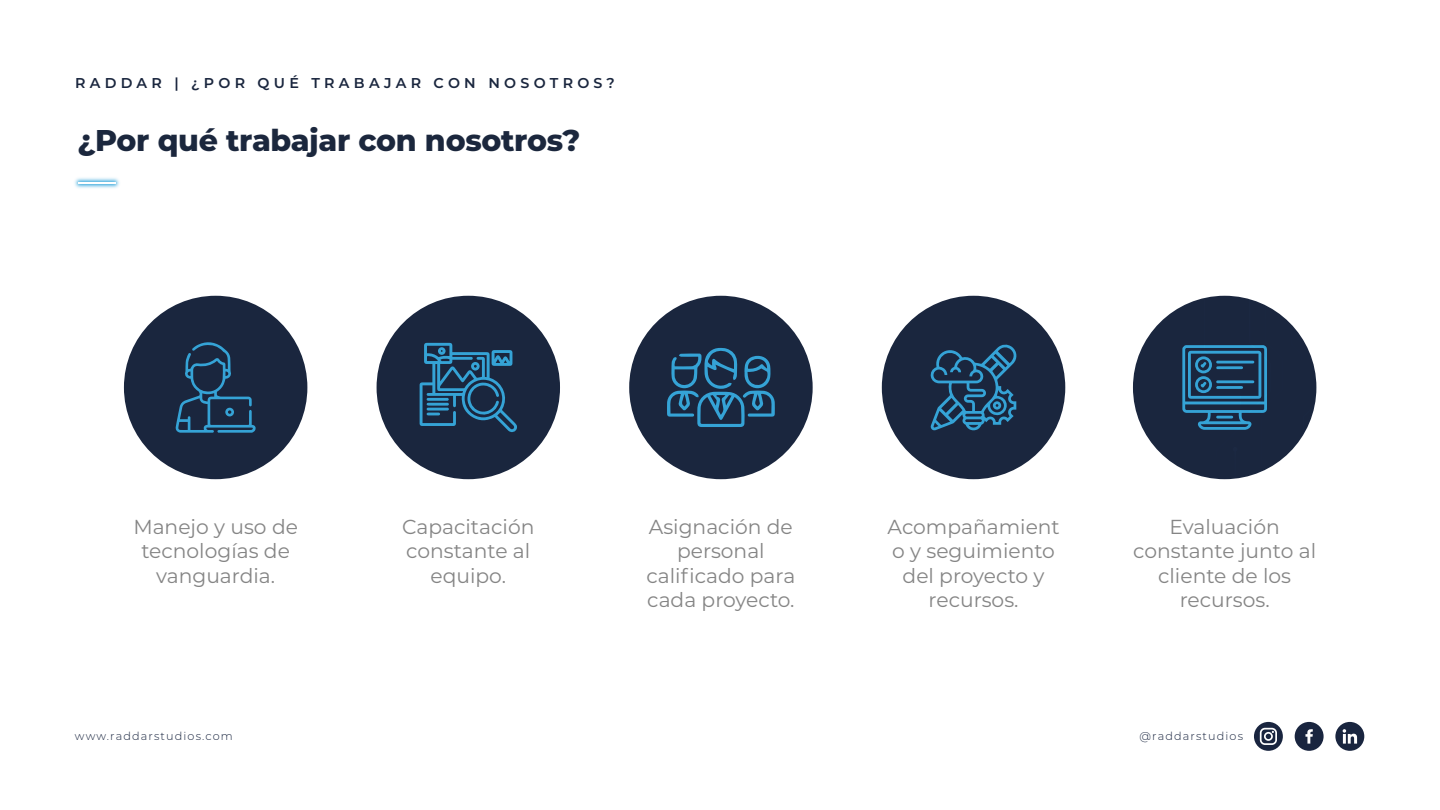
<style>
.page{position:relative;width:1440px;height:810px;background:#fff}
.page>*{position:absolute;margin:0;border:0;box-sizing:border-box;transform-origin:0 0}
.t1{font:800 30px "Montserrat";letter-spacing:-.01em;color:#1b273d}
.t2{font:20.25px/24.3px "Montserrat";color:#858585;text-align:center}
.t3{font:600 14.25px "Montserrat";letter-spacing:.3em;color:#1a263e}
.t4{font:300 11.25px "Montserrat";letter-spacing:.1em;color:#19253f}
</style>
<div class="page">
<div style="left:124px;top:296px;width:183px;height:183px;background:#1a263e;border-radius:50%"></div>
<div style="left:377px;top:296px;width:183px;height:183px;background:#1a263e;border-radius:50%"></div>
<div style="left:882px;top:296px;width:183px;height:183px;background:#1a263e;border-radius:50%"></div>
<div style="left:629px;top:296px;width:184px;height:183px;background:#1a263e;border-radius:50%"></div>
<img style="left:74px;top:177px;width:46px;height:12px">
<hr style="left:78px;top:182px;width:38px;height:2px;background:#fff">
<svg style="left:930px;top:344px;width:87px;height:87px"></svg>
<svg style="left:667px;top:348px;width:108px;height:79px"></svg>
<svg style="left:420px;top:343px;width:97px;height:89px"></svg>
<svg style="left:175px;top:342px;width:81px;height:91px"></svg>
<svg style="left:1133px;top:295px;width:184px;height:185px"></svg>
<svg style="left:1335px;top:722px;width:29px;height:29px"></svg>
<svg style="left:1295px;top:722px;width:29px;height:29px"></svg>
<svg style="left:1254px;top:722px;width:29px;height:29px"></svg>
<p class="t3" style="left:75px;top:73px;width:541px">RADDAR | ¿POR QUÉ TRABAJAR CON NOSOTROS?</p>
<h1 class="t1" style="left:78px;top:119px;width:504px">¿Por qué trabajar con nosotros?</h1>
<p class="t2" style="left:133px;top:514px;width:166px">Manejo y uso de tecnologías de vanguardia.</p>
<p class="t2" style="left:402px;top:514px;width:134px">Capacitación constante al equipo.</p>
<p class="t2" style="left:647px;top:514px;width:150px">Asignación de personal calificado para cada proyecto.</p>
<p class="t2" style="left:888px;top:514px;width:174px">Acompañamient o y seguimiento del proyecto y recursos.</p>
<p class="t2" style="left:1133px;top:514px;width:184px">Evaluación constante junto al cliente de los recursos.</p>
<p class="t4" style="left:75px;top:728px;width:159px">www.raddarstudios.com</p>
<p class="t4" style="left:1140px;top:728px;width:105px">@raddarstudios</p>
</div>
